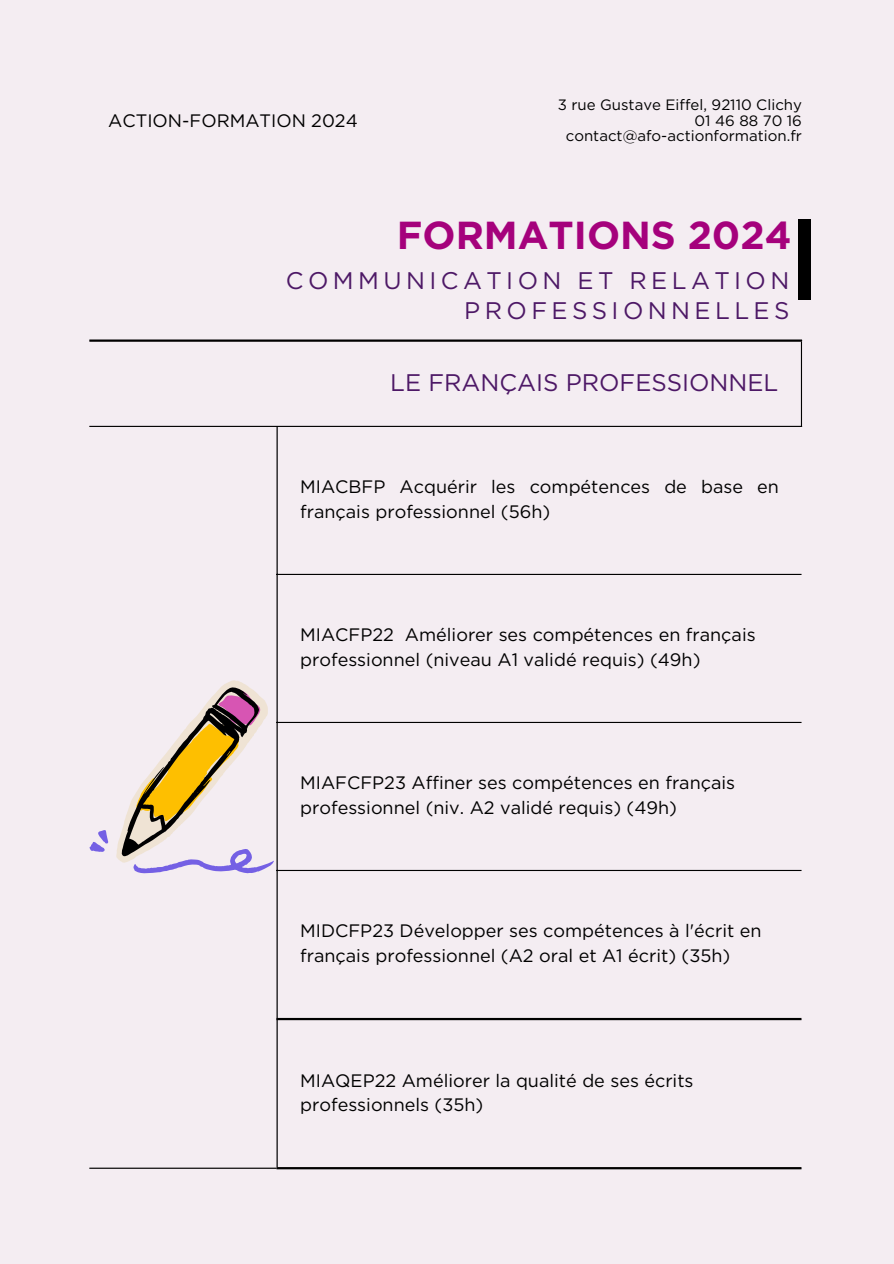
<style>
.page{position:relative;width:894px;height:1264px;background:#fff}
.page>*{position:absolute;margin:0;border:0;box-sizing:border-box;transform-origin:0 0}
.t1{font:700 39px "Gotham";color:#a5017c}
.t2{font:24px/30.3px "Gotham";letter-spacing:.185em;color:#4d1866;text-align:right}
.t3{font:24px "Gotham";color:#4d1866}
.t4{font:18px/24.8px "Gotham";color:#000}
.t5{font:15px/15.8px "Gotham";color:#000;text-align:right}
</style>
<div class="page">
<div style="left:0;top:0;width:893px;height:1263px;background:#f4edf2"></div>
<hr style="left:276px;top:427px;width:1px;height:740px;background:#000">
<hr style="left:800px;top:342px;width:1px;height:84px;background:#000">
<hr style="left:89px;top:426px;width:712px;height:1px;background:#000">
<hr style="left:276px;top:574px;width:525px;height:1px;background:#000">
<hr style="left:276px;top:722px;width:525px;height:1px;background:#000">
<hr style="left:276px;top:869px;width:525px;height:2px;background:#000">
<hr style="left:89px;top:1167px;width:187px;height:1px;background:#000">
<hr style="left:89px;top:339px;width:712px;height:3px;background:#000">
<hr style="left:276px;top:1017px;width:525px;height:3px;background:#000">
<hr style="left:276px;top:1167px;width:525px;height:2px;background:#000">
<div style="left:797px;top:219px;width:13px;height:80px;background:#000"></div>
<svg style="left:89px;top:680px;width:185px;height:194px"></svg>
<p class="t4" style="left:108px;top:108px;width:251px">ACTION-FORMATION 2024</p>
<p class="t5" style="left:557px;top:97px;width:246px">3 rue Gustave Eiffel, 92110 Clichy<br>01 46 88 70 16 contact@afo-actionformation.fr</p>
<p class="t1" style="left:397px;top:211px;width:396px">FORMATIONS 2024</p>
<p class="t2" style="left:286px;top:265px;width:505px">COMMUNICATION ET RELATION<br>PROFESSIONNELLES</p>
<h3 class="t3" style="left:390px;top:368px;width:389px">LE FRANÇAIS PROFESSIONNEL</h3>
<h1 class="t4" style="left:300px;top:474px;width:480px">MIACBFP Acquérir les compétences de base en français professionnel (56h)</h1>
<h2 class="t4" style="left:300px;top:622px;width:457px">MIACFP22 Améliorer ses compétences en français professionnel (niveau A1 validé requis) (49h)</h2>
<p class="t4" style="left:300px;top:770px;width:436px">MIAFCFP23 Affiner ses compétences en français professionnel (niv. A2 validé requis) (49h)</p>
<p class="t4" style="left:300px;top:918px;width:463px">MIDCFP23 Développer ses compétences à l'écrit en français professionnel (A2 oral et A1 écrit) (35h)</p>
<p class="t4" style="left:300px;top:1067px;width:395px">MIAQEP22 Améliorer la qualité de ses écrits professionnels (35h)</p>
</div>
